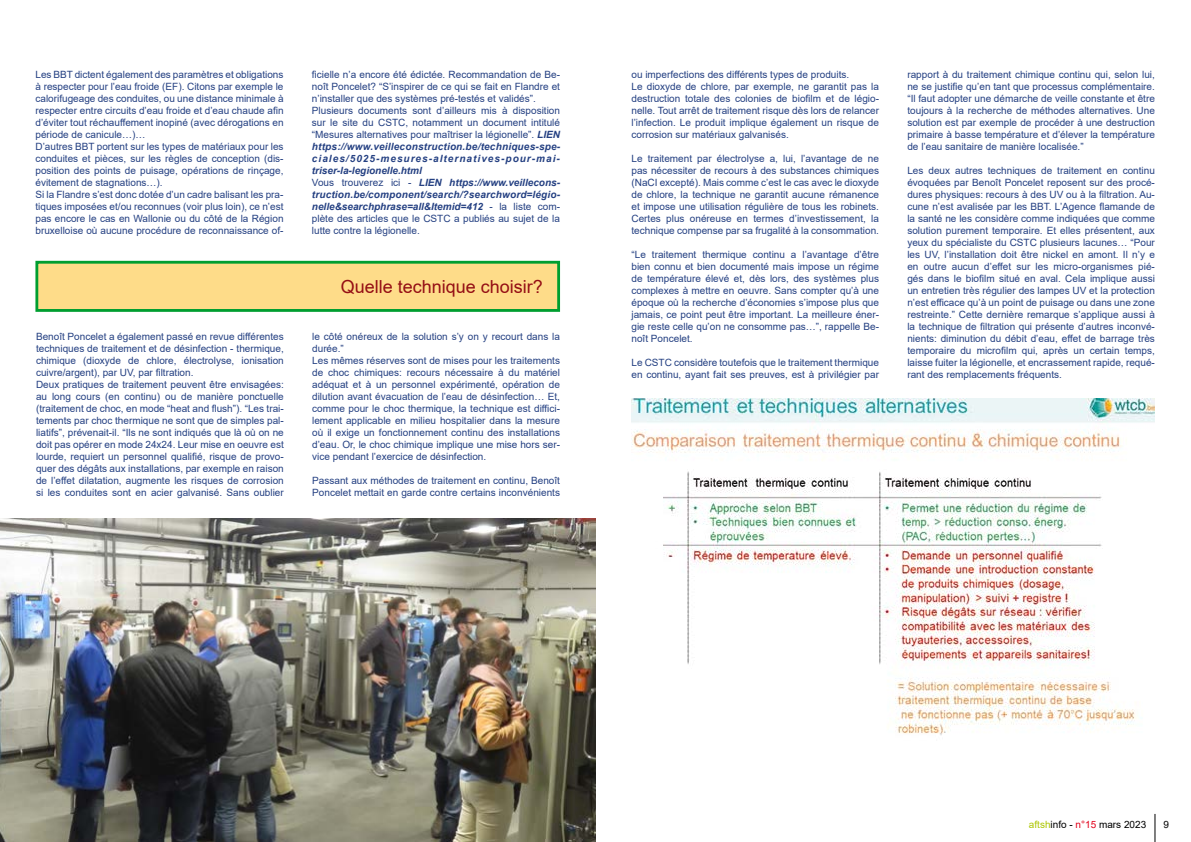
<style>
.page{position:relative;width:1191px;height:842px;background:#fff}
.page>*{position:absolute;margin:0;border:0;box-sizing:border-box;transform-origin:0 0}
.t1{font:18px "Arial";color:#940e14}
.t2{font:10px/12px "Arial";color:#244082}
.t3{font:10px "Arial";color:#000}
.s1{font-weight:700;font-style:italic}
.s2{color:#acc600}
.s3{color:#e2001a}
</style>
<div class="page">
<svg style="left:1154px;top:814px;width:1px;height:28px"></svg>
<img style="left:631px;top:398px;width:524px;height:337px">
<div style="left:37px;top:262px;width:521px;height:48px;background:#fedc89"></div>
<div style="left:35px;top:261px;width:525px;height:51px;border:3px solid #009e30"></div>
<img style="left:0;top:519px;width:595px;height:323px">
<p class="t2" style="left:35px;top:69px;width:250px">Les BBT dictent également des paramètres et obligations à respecter pour l’eau froide (EF). Citons par exemple le calorifugeage des conduites, ou une distance minimale à respecter entre circuits d’eau froide et d’eau chaude afin d’éviter tout réchauffement inopiné (avec dérogations en période de canicule…)…<br>D’autres BBT portent sur les types de matériaux pour les conduites et pièces, sur les règles de conception (dis&shy;position des points de puisage, opérations de rinçage, évitement de stagnations…).<br>Si la Flandre s’est donc dotée d’un cadre balisant les pra&shy;tiques imposées et/ou reconnues (voir plus loin), ce n’est pas encore le cas en Wallonie ou du côté de la Région bruxelloise où aucune procédure de reconnaissance of-</p>
<p class="t2" style="left:312px;top:69px;width:250px">ficielle n’a encore été édictée. Recommandation de Be&shy;noît Poncelet? “S’inspirer de ce qui se fait en Flandre et n’installer que des systèmes pré-testés et validés”.<br>Plusieurs documents sont d’ailleurs mis à disposition sur le site du CSTC, notamment un document intitulé “Mesures alternatives pour maîtriser la légionelle”. <span class="s1">LIEN https://www.veilleconstruction.be/techniques-spe&shy;ciales/5025-mesures-alternatives-pour-mai&shy;triser-la-legionelle.html<br></span>Vous trouverez ici - <span class="s1">LIEN https://www.veillecons&shy;truction.be/component/search/?searchword=légio&shy;nelle&amp;searchphrase=all&amp;Itemid=412</span> - la liste com&shy;plète des articles que le CSTC a publiés au sujet de la lutte contre la légionelle.</p>
<h1 class="t1" style="left:341px;top:274px;width:204px">Quelle technique choisir?</h1>
<p class="t2" style="left:36px;top:331px;width:249px">Benoît Poncelet a également passé en revue différentes techniques de traitement et de désinfection - thermique, chimique (dioxyde de chlore, électrolyse, ionisation cuivre/argent), par UV, par filtration.<br>Deux pratiques de traitement peuvent être envisagées: au long cours (en continu) ou de manière ponctuelle (traitement de choc, en mode “heat and flush”). “Les trai&shy;tements par choc thermique ne sont que de simples pal&shy;liatifs”, prévenait-il. “Ils ne sont indiqués que là où on ne doit pas opérer en mode 24x24. Leur mise en oeuvre est lourde, requiert un personnel qualifié, risque de provo&shy;quer des dégâts aux installations, par exemple en raison de l’effet dilatation, augmente les risques de corrosion si les conduites sont en acier galvanisé. Sans oublier</p>
<p class="t2" style="left:312px;top:331px;width:249px">le côté onéreux de la solution s’y on y recourt dans la durée.”<br>Les mêmes réserves sont de mises pour les traitements de choc chimiques: recours nécessaire à du matériel adéquat et à un personnel expérimenté, opération de dilution avant évacuation de l’eau de désinfection… Et, comme pour le choc thermique, la technique est diffici&shy;lement applicable en milieu hospitalier dans la mesure où il exige un fonctionnement continu des installations d’eau. Or, le choc chimique implique une mise hors ser&shy;vice pendant l’exercice de désinfection.</p>
<p class="t2" style="left:312px;top:475px;width:249px">Passant aux méthodes de traitement en continu, Benoît<br>Poncelet mettait en garde contre certains inconvénients</p>
<p class="t2" style="left:631px;top:69px;width:249px">ou imperfections des différents types de produits.<br>Le dioxyde de chlore, par exemple, ne garantit pas la destruction totale des colonies de biofilm et de légio&shy;nelle. Tout arrêt de traitement risque dès lors de relancer l’infection. Le produit implique également un risque de corrosion sur matériaux galvanisés.</p>
<p class="t2" style="left:631px;top:153px;width:249px;text-align:justify">Le traitement par électrolyse a, lui, l’avantage de ne pas nécessiter de recours à des substances chimiques (NaCI excepté). Mais comme c’est le cas avec le dioxyde de chlore, la technique ne garantit aucune rémanence et impose une utilisation régulière de tous les robinets.<br>Certes plus onéreuse en termes d’investissement, la technique compense par sa frugalité à la consommation.</p>
<p class="t2" style="left:631px;top:249px;width:249px;text-align:justify">“Le traitement thermique continu a l’avantage d’être bien connu et bien documenté mais impose un régime de température élevé et, dès lors, des systèmes plus complexes à mettre en oeuvre. Sans compter qu’à une époque où la recherche d’économies s’impose plus que jamais, ce point peut être important. La meilleure éner&shy;gie reste celle qu’on ne consomme pas…”, rappelle Be&shy;noît Poncelet.</p>
<p class="t2" style="left:631px;top:357px;width:249px">Le CSTC considère toutefois que le traitement thermique en continu, ayant fait ses preuves, est à privilégier par</p>
<p class="t2" style="left:907px;top:69px;width:249px;text-align:justify">rapport à du traitement chimique continu qui, selon lui, ne se justifie qu’en tant que processus complémentaire. “Il faut adopter une démarche de veille constante et être toujours à la recherche de méthodes alternatives. Une solution est par exemple de procéder à une destruction primaire à basse température et d’élever la température de l’eau sanitaire de manière localisée.”</p>
<p class="t2" style="left:907px;top:165px;width:249px;text-align:justify">Les deux autres techniques de traitement en continu évoquées par Benoît Poncelet reposent sur des procé&shy;dures physiques: recours à des UV ou à la filtration. Au&shy;cune n’est avalisée par les BBT. L’Agence flamande de la santé ne les considère comme indiquées que comme solution purement temporaire. Et elles présentent, aux yeux du spécialiste du CSTC plusieurs lacunes… “Pour les UV, l’installation doit être nickel en amont. Il n’y e en outre aucun d’effet sur les micro-organismes pié&shy;gés dans le biofilm situé en aval. Cela implique aussi un entretien très régulier des lampes UV et la protection n’est efficace qu’à un point de puisage ou dans une zone restreinte.” Cette dernière remarque s’applique aussi à la technique de filtration qui présente d’autres inconvé&shy;nients: diminution du débit d’eau, effet de barrage très temporaire du microfilm qui, après un certain temps, laisse fuiter la légionelle, et encrassement rapide, requé&shy;rant des remplacements fréquents.</p>
<p class="t3" style="left:1029px;top:817px;width:119px"><span class="s2">aftsh</span>info - <span class="s3">n°15</span> mars 2023</p>
<p class="t3" style="left:1163px;top:817px;width:7px">9</p>
</div>
